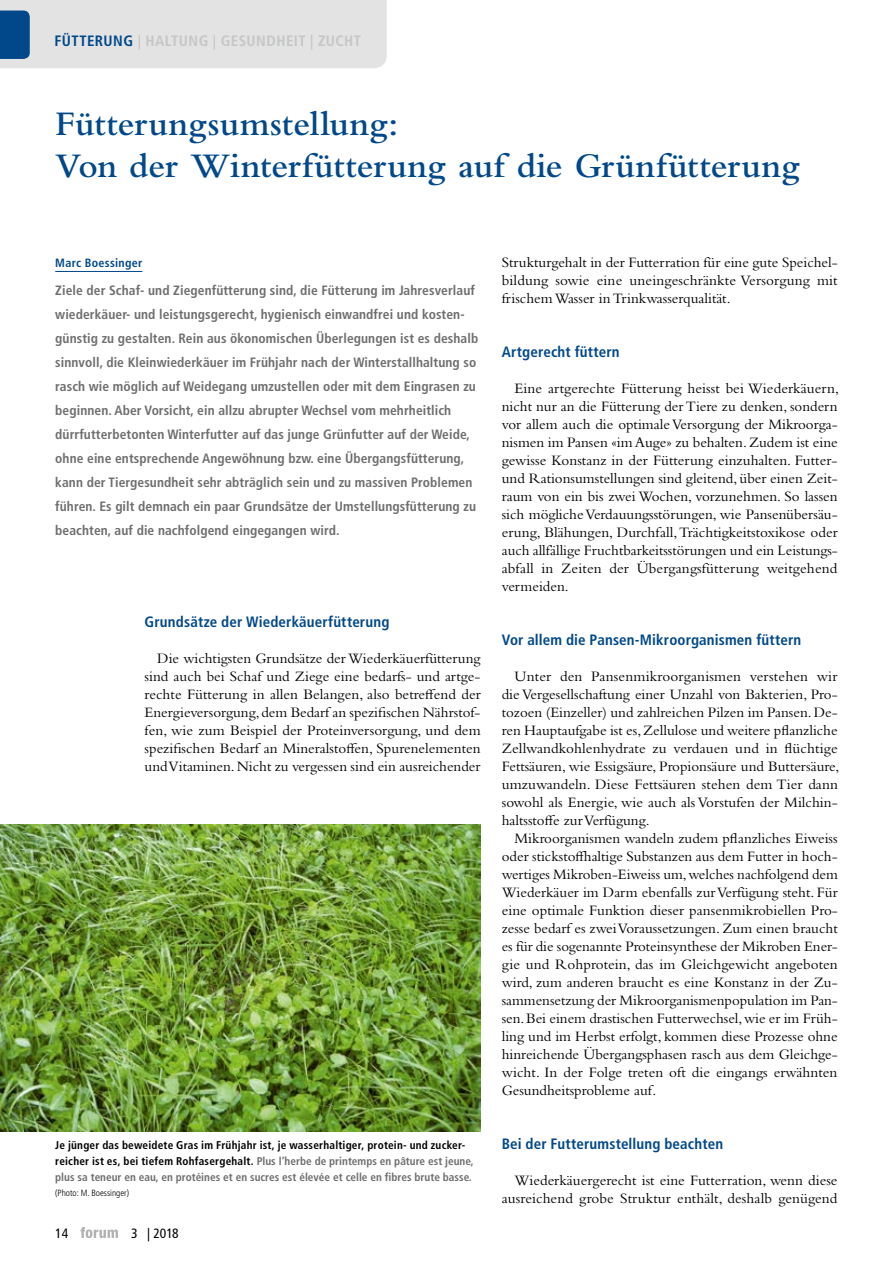
<style>
.page{position:relative;width:893px;height:1263px;background:#fff}
.page>*{position:absolute;margin:0;border:0;box-sizing:border-box;transform-origin:0 0}
.t1{font:600 36px/42px "Bembo Std";letter-spacing:.005em;color:#00488a}
.t2{font:15px/18px "Bembo Std";color:#000;text-align:justify}
.t3{font:700 condensed 15px "Frutiger LT Std";letter-spacing:.01em;color:#00488a}
.t4{font:700 condensed 15px "Frutiger LT Std";letter-spacing:.03em;color:#c5c6c6}
.t5{font:700 condensed 13.5px/24px "Frutiger LT Std";letter-spacing:.005em;color:#6e6e6e}
.t6{font:condensed 13.5px "Frutiger LT Std";letter-spacing:-.005em;color:#000}
.t7{font:700 condensed 12px "Frutiger LT Std";letter-spacing:.025em;color:#00488a}
.t8{font:700 condensed 11.25px/15.8px "Frutiger LT Std";letter-spacing:.01em;color:#6e6e6e}
.t9{font:300 condensed 9px "Frutiger LT Std";color:#000}
.s1{color:#00488a}
.s2{color:#000}
</style>
<div class="page">
<svg style="left:80px;top:1227px;width:38px;height:11px"></svg>
<hr style="left:55px;top:271px;width:87px;height:1px;background:#00488a">
<img style="left:0;top:825px;width:480px;height:306px">
<div style="left:0;top:0;width:387px;height:68px;background:#e3e3e3"></div>
<p class="t4" style="left:55px;top:32px;width:308px"><span class="s1">FÜTTERUNG</span> | HALTUNG | GESUNDHEIT | ZUCHT</p>
<h1 class="t1" style="left:55px;top:103px;width:746px">Fütterungsumstellung:<br>Von der Winterfütterung auf die Grünfütterung</h1>
<p class="t7" style="left:55px;top:256px;width:89px">Marc Boessinger</p>
<p class="t5" style="left:55px;top:278px;width:425px">Ziele der Schaf- und Ziegenfütterung sind, die Fütterung im Jahresverlauf wiederkäuer- und leistungsgerecht, hygienisch einwandfrei und kosten&shy;günstig zu gestalten. Rein aus ökonomischen Überlegungen ist es deshalb sinnvoll, die Kleinwiederkäuer im Frühjahr nach der Winterstallhaltung so rasch wie möglich auf Weidegang umzustellen oder mit dem Eingrasen zu beginnen. Aber Vorsicht, ein allzu abrupter Wechsel vom mehrheitlich dürrfutterbetonten Winterfutter auf das junge Grünfutter auf der Weide, ohne eine entsprechende Angewöhnung bzw. eine Übergangsfütterung, kann der Tiergesundheit sehr abträglich sein und zu massiven Problemen führen. Es gilt demnach ein paar Grundsätze der Umstellungsfütterung zu beachten, auf die nachfolgend eingegangen wird.</p>
<p class="t3" style="left:145px;top:613px;width:246px">Grundsätze der Wiederkäuerfütterung</p>
<p class="t2" style="left:145px;top:649px;width:338px;text-indent:13px">Die wichtigsten Grundsätze der Wiederkäuerfütterung sind auch bei Schaf und Ziege eine bedarfs- und artge&shy;rechte Fütterung in allen Belangen, also betreffend der Energieversorgung, dem Bedarf an spezifischen Nährstof&shy;fen, wie zum Beispiel der Proteinversorgung, und dem spezifischen Bedarf an Mineralstoffen, Spurenelementen und Vitaminen. Nicht zu vergessen sind ein ausreichender</p>
<p class="t8" style="left:55px;top:1137px;width:420px"><span class="s2">Je jünger das beweidete Gras im Frühjahr ist, je wasserhaltiger, protein- und zucker&shy;reicher ist es, bei tiefem Rohfasergehalt.</span> Plus l’herbe de printemps en pâture est jeune, plus sa teneur en eau, en protéines et en sucres est élevée et celle en fibres brute basse.</p>
<p class="t9" style="left:55px;top:1188px;width:75px">(Photo: M. Boessinger)</p>
<p class="t6" style="left:55px;top:1225px;width:14px">14</p>
<p class="t6" style="left:131px;top:1225px;width:49px">3 | 2018</p>
<p class="t2" style="left:502px;top:253px;width:337px">Strukturgehalt in der Futterration für eine gute Speichel&shy;bildung sowie eine uneingeschränkte Versorgung mit frischem Wasser in Trinkwasserqualität.</p>
<p class="t3" style="left:502px;top:343px;width:119px">Artgerecht füttern</p>
<p class="t2" style="left:502px;top:379px;width:339px;text-align:left;text-indent:13px">Eine artgerechte Fütterung heisst bei Wiederkäuern, nicht nur an die Fütterung der Tiere zu denken, sondern vor allem auch die optimale Versorgung der Mikroorga&shy;nismen im Pansen «im Auge» zu behalten. Zudem ist eine gewisse Konstanz in der Fütterung einzuhalten. Futter&shy;und Rationsumstellungen sind gleitend, über einen Zeit&shy;raum von ein bis zwei Wochen, vorzunehmen. So lassen sich mögliche Verdauungsstörungen, wie Pansenübersäu&shy;erung, Blähungen, Durchfall, Trächtigkeitstoxikose oder auch allfällige Fruchtbarkeitsstörungen und ein Leistungs&shy;abfall in Zeiten der Übergangsfütterung weitgehend vermeiden.</p>
<p class="t3" style="left:502px;top:631px;width:301px">Vor allem die Pansen-Mikroorganismen füttern</p>
<p class="t2" style="left:502px;top:667px;width:339px;text-indent:13px">Unter den Pansenmikroorganismen verstehen wir die Vergesellschaftung einer Unzahl von Bakterien, Pro&shy;tozoen (Einzeller) und zahlreichen Pilzen im Pansen. De&shy;ren Hauptaufgabe ist es, Zellulose und weitere pflanzliche Zellwandkohlenhydrate zu verdauen und in flüchtige Fettsäuren, wie Essigsäure, Propionsäure und Buttersäure, umzuwandeln. Diese Fettsäuren stehen dem Tier dann sowohl als Energie, wie auch als Vorstufen der Milchin&shy;haltsstoffe zur Verfügung.</p>
<p class="t2" style="left:502px;top:829px;width:337px;text-indent:13px">Mikroorganismen wandeln zudem pflanzliches Eiweiss oder stickstoffhaltige Substanzen aus dem Futter in hoch&shy;wertiges Mikroben-Eiweiss um, welches nachfolgend dem Wiederkäuer im Darm ebenfalls zur Verfügung steht. Für eine optimale Funktion dieser pansenmikrobiellen Pro&shy;zesse bedarf es zwei Voraussetzungen. Zum einen braucht es für die sogenannte Proteinsynthese der Mikroben Ener&shy;gie und Rohprotein, das im Gleichgewicht angeboten wird, zum anderen braucht es eine Konstanz in der Zu&shy;sammensetzung der Mikroorganismenpopulation im Pan&shy;sen. Bei einem drastischen Futterwechsel, wie er im Früh&shy;ling und im Herbst erfolgt, kommen diese Prozesse ohne hinreichende Übergangsphasen rasch aus dem Gleichge&shy;wicht. In der Folge treten oft die eingangs erwähnten Gesundheitsprobleme auf.</p>
<p class="t3" style="left:502px;top:1135px;width:223px">Bei der Futterumstellung beachten</p>
<p class="t2" style="left:502px;top:1171px;width:337px;text-align:right">Wiederkäuergerecht ist eine Futterration, wenn diese ausreichend grobe Struktur enthält, deshalb genügend</p>
</div>
